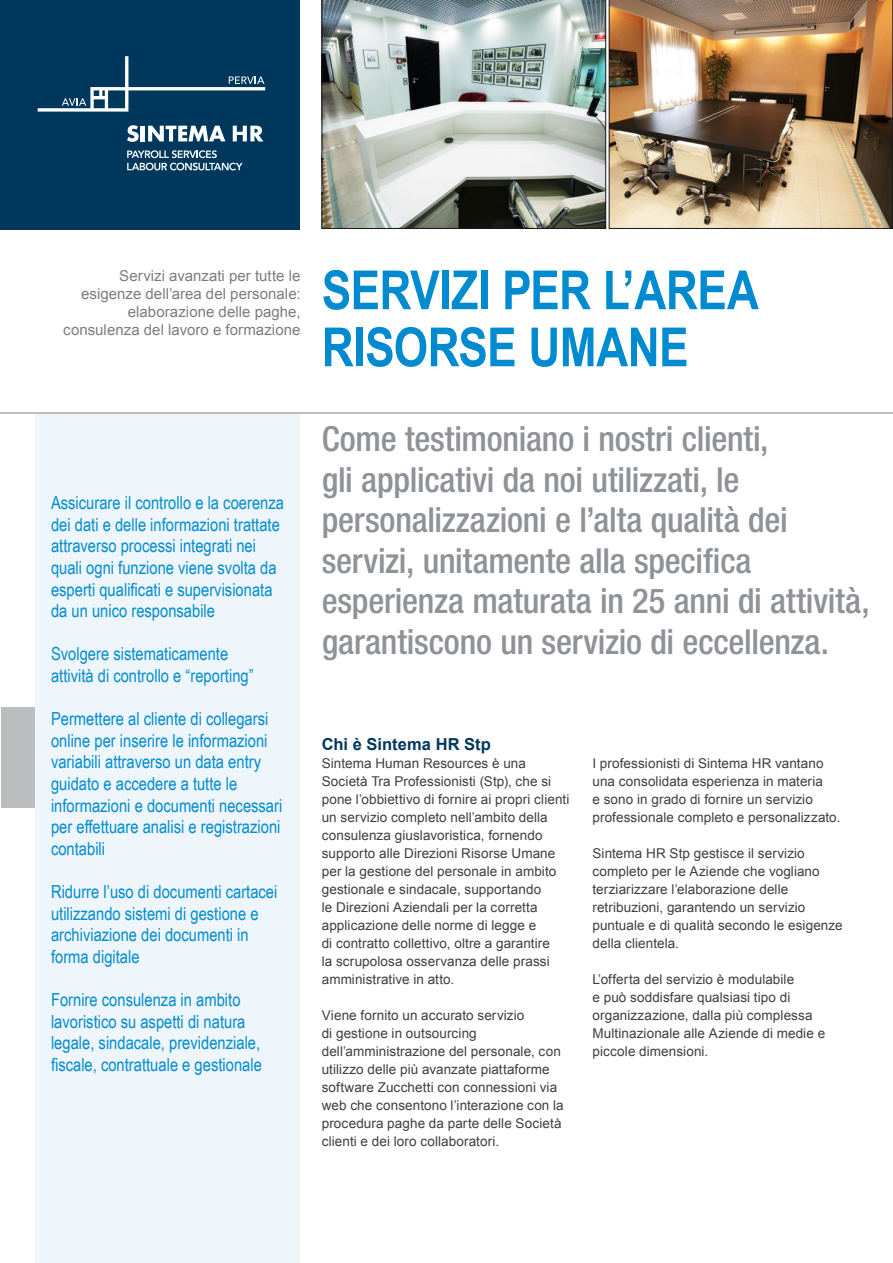
<style>
.page{position:relative;width:893px;height:1263px;background:#fff}
.page>*{position:absolute;margin:0;border:0;box-sizing:border-box;transform-origin:0 0}
.t1{font:700 54px/57px "Arial Narrow";letter-spacing:-.01em;color:#008bd0}
.t2{font:500 condensed 34.5px/40.5px "Helvetica Neue LT Std";letter-spacing:-.005em;color:#8f9297}
.t3{font:18px/21.6px "Arial Narrow";color:#008bd0}
.t4{font:700 16.5px "Arial";letter-spacing:.005em;color:#00385d}
.t5{font:15px/18px "Arial";letter-spacing:.005em;color:#7b7c7e;text-align:right}
.t6{font:13.5px/18px "Arial";letter-spacing:.005em;color:#3e3d40}
</style>
<div class="page">
<div style="left:0;top:0;width:300px;height:229px;background:#00385d"></div>
<div style="left:1px;top:707px;width:34px;height:101px;background:#bbbdbe"></div>
<div style="left:35px;top:412px;width:265px;height:851px;background:#eef6fb"></div>
<hr style="left:0;top:412px;width:893px;height:2px;background:#bbbdbe">
<img style="left:322px;top:0;width:284px;height:229px">
<img style="left:609px;top:0;width:284px;height:229px">
<svg style="left:127px;top:125px;width:12px;height:17px"></svg>
<hr style="left:141px;top:126px;width:4px;height:15px;background:#fff">
<svg style="left:148px;top:126px;width:77px;height:15px"></svg>
<svg style="left:233px;top:126px;width:30px;height:15px"></svg>
<svg style="left:127px;top:150px;width:116px;height:20px"></svg>
<svg style="left:38px;top:56px;width:227px;height:56px"></svg>
<p class="t5" style="left:63px;top:267px;width:239px">Servizi avanzati per tutte le esigenze dell’area del personale: elaborazione delle paghe, consulenza del lavoro e formazione</p>
<h1 class="t1" style="left:322px;top:259px;width:439px">SERVIZI PER L’AREA<br>RISORSE UMANE</h1>
<h3 class="t3" style="left:51px;top:491px;width:234px">Assicurare il controllo e la coerenza dei dati e delle informazioni trattate attraverso processi integrati nei quali ogni funzione viene svolta da esperti qualificati e supervisionata da un unico responsabile</h3>
<h3 class="t3" style="left:51px;top:643px;width:204px">Svolgere sistematicamente attività di controllo e “reporting”</h3>
<h3 class="t3" style="left:51px;top:707px;width:233px">Permettere al cliente di collegarsi online per inserire le informazioni variabili attraverso un data entry guidato e accedere a tutte le informazioni e documenti necessari per effettuare analisi e registrazioni contabili</h3>
<h3 class="t3" style="left:51px;top:880px;width:228px">Ridurre l’uso di documenti cartacei utilizzando sistemi di gestione e archiviazione dei documenti in forma digitale</h3>
<h3 class="t3" style="left:51px;top:988px;width:212px">Fornire consulenza in ambito lavoristico su aspetti di natura legale, sindacale, previdenziale, fiscale, contrattuale e gestionale</h3>
<p class="t2" style="left:322px;top:418px;width:550px">Come testimoniano i nostri clienti,<br>gli applicativi da noi utilizzati, le personalizzazioni e l’alta qualità dei servizi, unitamente alla specifica esperienza maturata in 25 anni di attività, garantiscono un servizio di eccellenza.</p>
<p class="t4" style="left:322px;top:733px;width:171px">Chi è Sintema HR Stp</p>
<p class="t6" style="left:322px;top:754px;width:249px">Sintema Human Resources è una Società Tra Professionisti (Stp), che si pone l’obbiettivo di fornire ai propri clienti un servizio completo nell’ambito della consulenza giuslavoristica, fornendo supporto alle Direzioni Risorse Umane per la gestione del personale in ambito gestionale e sindacale, supportando<br>le Direzioni Aziendali per la corretta applicazione delle norme di legge e<br>di contratto collettivo, oltre a garantire<br>la scrupolosa osservanza delle prassi amministrative in atto.</p>
<p class="t6" style="left:322px;top:1006px;width:244px">Viene fornito un accurato servizio<br>di gestione in outsourcing dell’amministrazione del personale, con utilizzo delle più avanzate piattaforme software Zucchetti con connessioni via web che consentono l’interazione con la procedura paghe da parte delle Società clienti e dei loro collaboratori.</p>
<p class="t6" style="left:592px;top:754px;width:249px">I professionisti di Sintema HR vantano una consolidata esperienza in materia<br>e sono in grado di fornire un servizio professionale completo e personalizzato.</p>
<p class="t6" style="left:592px;top:844px;width:252px">Sintema HR Stp gestisce il servizio completo per le Aziende che vogliano terziarizzare l’elaborazione delle retribuzioni, garantendo un servizio puntuale e di qualità secondo le esigenze della clientela.</p>
<p class="t6" style="left:592px;top:970px;width:234px">L’offerta del servizio è modulabile<br>e può soddisfare qualsiasi tipo di organizzazione, dalla più complessa Multinazionale alle Aziende di medie e piccole dimensioni.</p>
</div>
